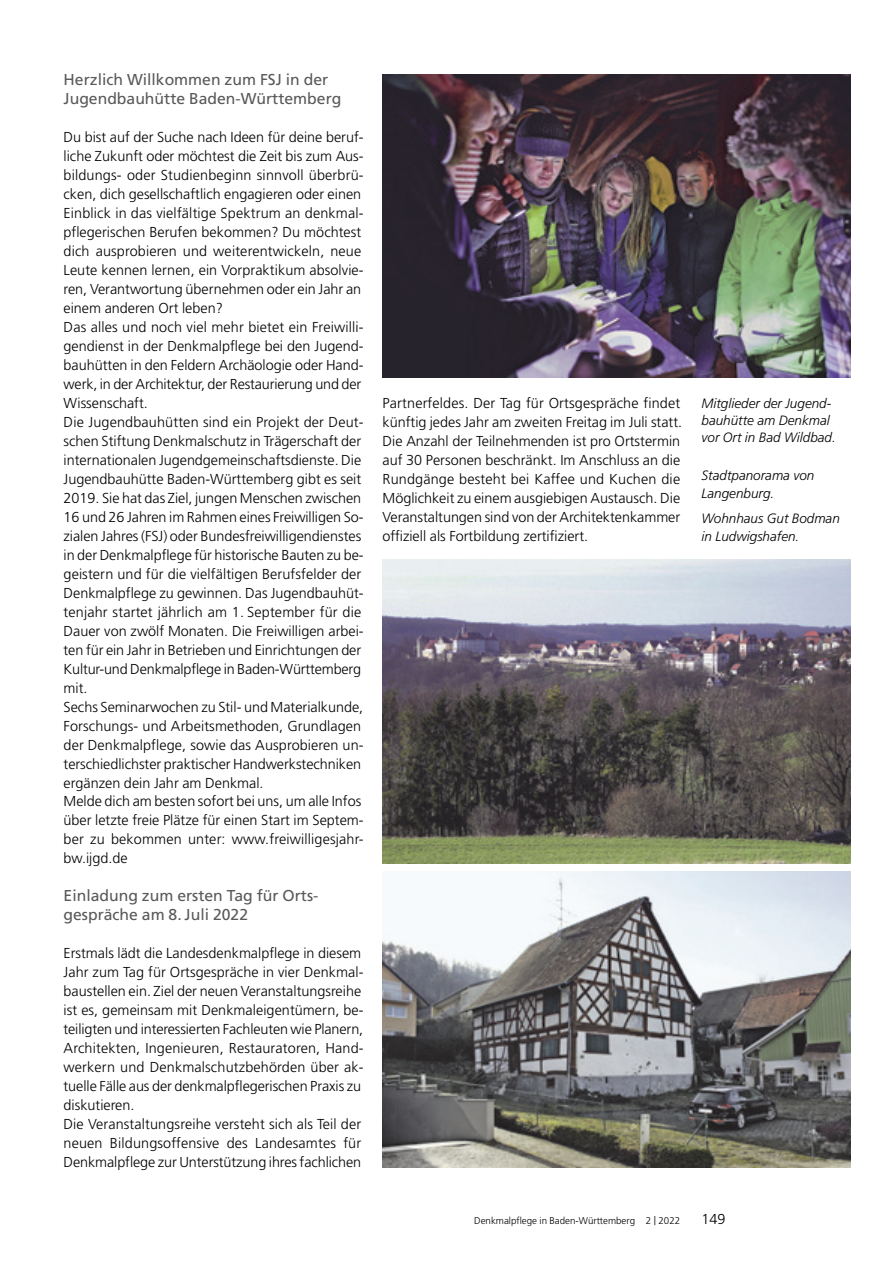
<style>
.page{position:relative;width:893px;height:1263px;background:#fff}
.page>*{position:absolute;margin:0;border:0;box-sizing:border-box;transform-origin:0 0}
.t1{font:15.75px/19px "Frutiger";color:#595959}
.t2{font:300 14.4px/19px "Frutiger";color:#000}
.t3{font:italic 300 13.5px/17.2px "Frutiger";color:#000}
.t4{font:300 9.75px "Frutiger";color:#000}
.s1{font-size:12px}
</style>
<div class="page">
<img style="left:382px;top:74px;width:468px;height:304px">
<img style="left:382px;top:560px;width:468px;height:303px">
<img style="left:382px;top:872px;width:468px;height:295px">
<p class="t1" style="left:64px;top:71px;width:279px">Herzlich Willkommen zum FSJ in der<br>Jugendbauhütte Baden-Württemberg</p>
<p class="t2" style="left:64px;top:129px;width:302px">Du bist auf der Suche nach Ideen für deine beruf&shy;liche Zukunft oder möchtest die Zeit bis zum Aus&shy;bildungs- oder Studienbeginn sinnvoll überbrü&shy;cken, dich gesellschaftlich engagieren oder einen Einblick in das vielfältige Spektrum an denkmal&shy;pflegerischen Berufen bekommen? Du möchtest dich ausprobieren und weiterentwickeln, neue Leute kennen lernen, ein Vorpraktikum absolvie&shy;ren, Verantwortung übernehmen oder ein Jahr an einem anderen Ort leben?<br>Das alles und noch viel mehr bietet ein Freiwilli&shy;gendienst in der Denkmalpflege bei den Jugend&shy;bauhütten in den Feldern Archäologie oder Hand&shy;werk, in der Architektur, der Restaurierung und der Wis sen schaft.<br>Die Jugendbauhütten sind ein Projekt der Deut&shy;schen Stiftung Denkmalschutz in Trägerschaft der internationalen Jugendgemeinschaftsdienste. Die Jugendbauhütte Baden-Württemberg gibt es seit 2019. Sie hat das Ziel, jungen Menschen zwischen 16 und 26 Jahren im Rahmen eines Freiwilligen So&shy;zialen Jahres (FSJ) oder Bundesfreiwilligendienstes in der Denkmalpflege für historische Bauten zu be&shy;geistern und für die vielfältigen Berufsfelder der Denkmalpflege zu gewinnen. Das Jugendbauhüt&shy;tenjahr startet jährlich am 1. September für die Dauer von zwölf Monaten. Die Freiwilligen arbei&shy;ten für ein Jahr in Betrieben und Einrichtungen der Kultur-und Denkmalpflege in Baden-Württemberg mit.<br>Sechs Seminarwochen zu Stil- und Materialkunde, Forschungs- und Arbeitsmethoden, Grundlagen der Denkmalpflege, sowie das Ausprobieren un&shy;terschiedlichster praktischer Handwerkstechniken ergänzen dein Jahr am Denkmal.<br>Melde dich am besten sofort bei uns, um alle Infos über letzte freie Plätze für einen Start im Septem&shy;ber zu bekommen unter: www.freiwilligesjahr&shy;bw.ijgd.de</p>
<p class="t1" style="left:64px;top:888px;width:256px">Einladung zum ersten Tag für Orts - gespräche am 8. Juli 2022</p>
<p class="t2" style="left:64px;top:945px;width:302px">Erstmals lädt die Landesdenkmalpflege in diesem Jahr zum Tag für Ortsgespräche in vier Denkmal&shy;baustellen ein. Ziel der neuen Veranstaltungsreihe ist es, gemeinsam mit Denkmaleigentümern, be&shy;teiligten und interessierten Fachleuten wie Planern, Architekten, Ingenieuren, Restauratoren, Hand&shy;werkern und Denkmalschutzbehörden über ak&shy;tuelle Fälle aus der denkmalpflegerischen Praxis zu diskutieren.<br>Die Veranstaltungsreihe versteht sich als Teil der neuen Bildungsoffensive des Landesamtes für Denkmalpflege zur Unterstützung ihres fachlichen</p>
<p class="t2" style="left:382px;top:394px;width:301px">Partnerfeldes. Der Tag für Ortsgespräche findet künftig jedes Jahr am zweiten Freitag im Juli statt.<br>Die Anzahl der Teilnehmenden ist pro Ortstermin auf 30 Personen beschränkt. Im Anschluss an die Rundgänge besteht bei Kaffee und Kuchen die Möglichkeit zu einem ausgiebigen Austausch. Die Veranstaltungen sind von der Architektenkammer offiziell als Fortbildung zertifiziert.</p>
<p class="t3" style="left:701px;top:396px;width:136px">Mitglieder der Jugend&shy;bauhütte am Denkmal vor Ort in Bad Wildbad.</p>
<p class="t3" style="left:701px;top:468px;width:114px">Stadtpanorama von<br>Langenburg.</p>
<p class="t3" style="left:701px;top:511px;width:140px">Wohnhaus Gut Bodman in Ludwigshafen.</p>
<p class="t4" style="left:474px;top:1217px;width:207px">Denkmalpflege in Baden-Württemberg 2 <span class="s1">|</span> 2022</p>
<p class="t2" style="left:701px;top:1211px;width:26px">149</p>
</div>
